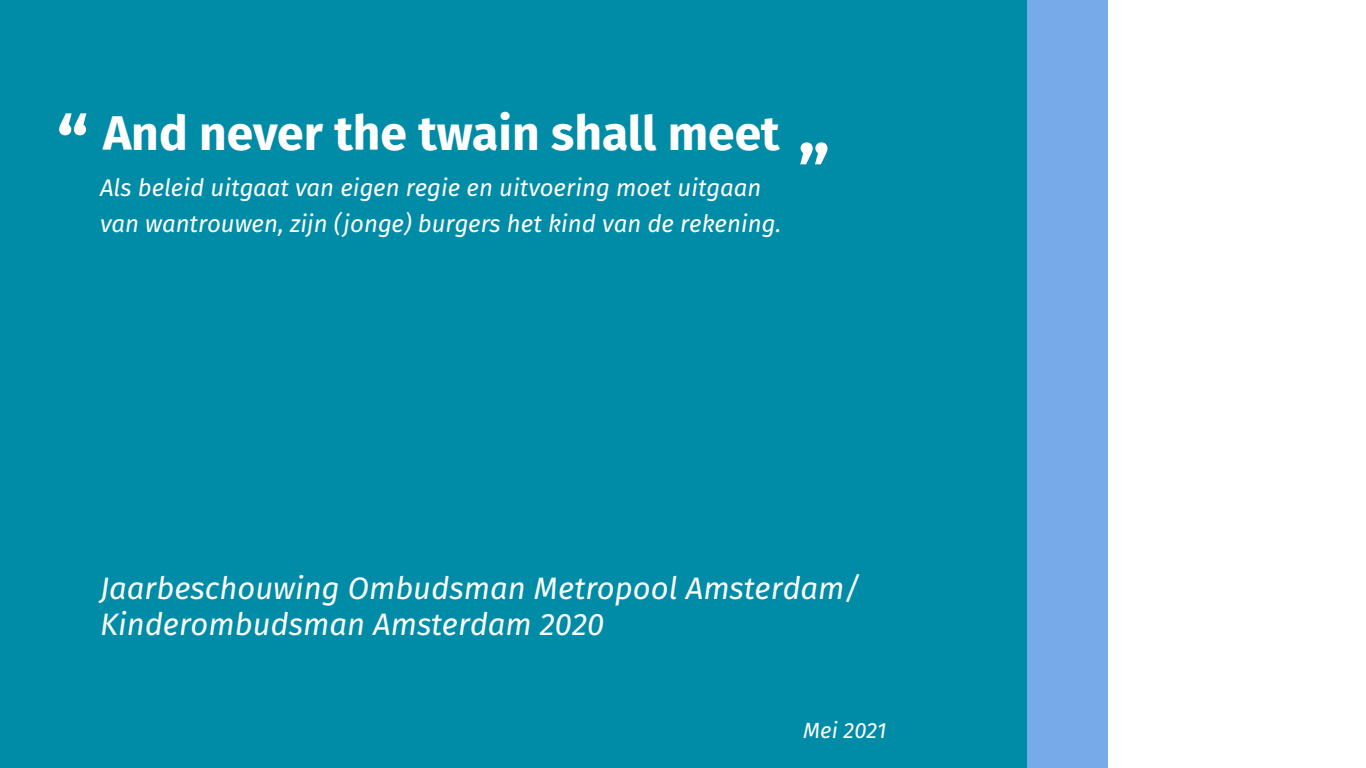
<style>
.page{position:relative;width:1366px;height:768px;background:#fff}
.page>*{position:absolute;margin:0;border:0;box-sizing:border-box;transform-origin:0 0}
.t1{font:700 72px "Fira Sans";color:#fff}
.t2{font:700 48px "Fira Sans";color:#fff}
.t3{font:italic 31px/36px "Fira Sans";color:#fff}
.t4{font:italic 24px/36px "Fira Sans";color:#fff}
.t5{font:italic 22px "Fira Sans";color:#fff}
</style>
<div class="page">
<div style="left:996px;top:0;width:112px;height:768px;background:#77aae9"></div>
<div style="left:0;top:0;width:1026px;height:768px;background:#008ca7"></div>
<p class="t1" style="left:56px;top:83px;width:34px">“</p>
<p class="t2" style="left:103px;top:93px;width:678px">And never the twain shall meet</p>
<p class="t4" style="left:100px;top:171px;width:683px">Als beleid uitgaat van eigen regie en uitvoering moet uitgaan van wantrouwen, zijn (jonge) burgers het kind van de rekening.</p>
<p class="t1" style="left:830px;top:195px;width:34px;rotate:-180deg">“</p>
<p class="t3" style="left:100px;top:573px;width:762px">Jaarbeschouwing Ombudsman Metropool Amsterdam/<br>Kinderombudsman Amsterdam 2020</p>
<p class="t5" style="left:803px;top:715px;width:85px">Mei 2021</p>
</div>
